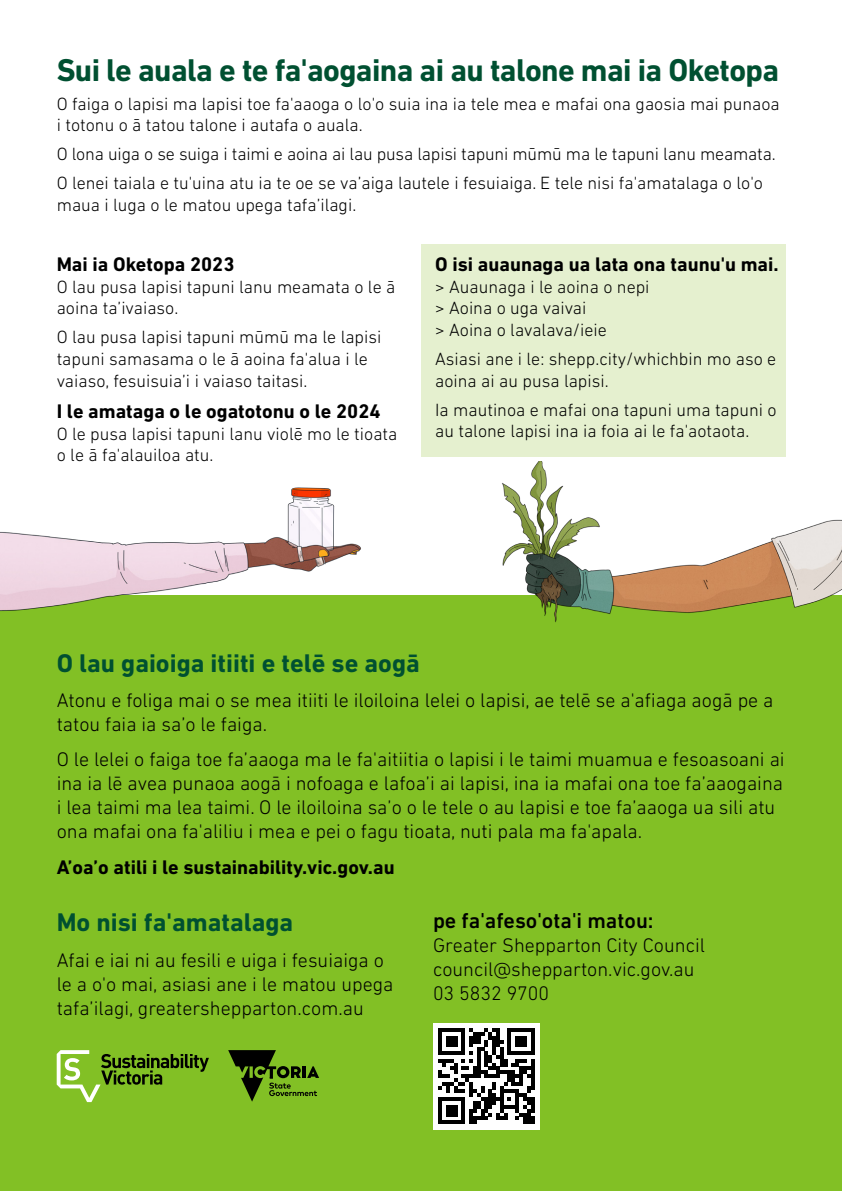
<style>
.page{position:relative;width:842px;height:1191px;background:#fff}
.page>*{position:absolute;margin:0;border:0;box-sizing:border-box;transform-origin:0 0}
.Body{font:700 32px "DIN Next LT Pro";letter-spacing:-.02em;color:#005031}
.Subhead_2{font:700 26px "DIN Next LT Pro";color:#005031}
.Body_Med{font:500 22px "DIN Next LT Pro";color:#000}
.Body-2{font:300 20px/24px "DIN Next LT Pro";color:#000}
.Body-3{font:700 20px "DIN Next LT Pro";color:#000}
.Body_Med-2{font:300 20px/24px "DIN Next LT Pro";color:#000}
.Body-4{font:300 18px/21.6px "DIN Next LT Pro";color:#000}
</style>
<div class="page">
<div style="left:421px;top:244px;width:364px;height:212px;background:#e5f0cf"></div>
<div style="left:0;top:595px;width:842px;height:596px;background:#82c025"></div>
<svg style="left:57px;top:1050px;width:152px;height:52px"></svg>
<svg style="left:228px;top:1050px;width:91px;height:51px"></svg>
<div style="left:433px;top:1022px;width:107px;height:107px;background:#fff"></div>
<svg style="left:438px;top:1028px;width:96px;height:96px"></svg>
<img style="left:502px;top:462px;width:340px;height:161px">
<img style="left:0;top:487px;width:361px;height:124px">
<p class="Body" style="left:57px;top:51px;width:724px">Sui le auala e te fa'aogaina ai au talone mai ia Oketopa</p>
<p class="Body-4" style="left:57px;top:93px;width:725px">O faiga o lapisi ma lapisi toe fa'aaoga o lo'o suia ina ia tele mea e mafai ona gaosia mai punaoa i totonu o ā tatou talone i autafa o auala.</p>
<p class="Body-4" style="left:57px;top:143px;width:720px">O lona uiga o se suiga i taimi e aoina ai lau pusa lapisi tapuni mūmū ma le tapuni lanu meamata.</p>
<p class="Body-4" style="left:57px;top:172px;width:708px">O lenei taiala e tu'uina atu ia te oe se va’aiga lautele i fesuiaiga. E tele nisi fa'amatalaga o lo'o maua i luga o le matou upega tafa’ilagi.</p>
<p class="Body-3" style="left:57px;top:253px;width:179px">Mai ia Oketopa 2023</p>
<p class="Body-4" style="left:57px;top:276px;width:340px">O lau pusa lapisi tapuni lanu meamata o le ā aoina ta’ivaiaso.</p>
<p class="Body-4" style="left:57px;top:326px;width:326px">O lau pusa lapisi tapuni mūmū ma le lapisi tapuni samasama o le ā aoina fa'alua i le vaiaso, fesuisuia’i i vaiaso taitasi.</p>
<p class="Body-3" style="left:57px;top:399px;width:325px">I le amataga o le ogatotonu o le 2024</p>
<p class="Body-4" style="left:57px;top:422px;width:342px">O le pusa lapisi tapuni lanu violē mo le tioata o le ā fa'alauiloa atu.</p>
<p class="Body-3" style="left:435px;top:253px;width:345px">O isi auaunaga ua lata ona taunu'u mai.</p>
<p class="Body-4" style="left:435px;top:276px;width:216px">&gt; Auaunaga i le aoina o nepi</p>
<p class="Body-4" style="left:435px;top:297px;width:153px">&gt; Aoina o uga vaivai</p>
<p class="Body-4" style="left:435px;top:319px;width:173px">&gt; Aoina o lavalava/ieie</p>
<p class="Body-4" style="left:435px;top:348px;width:343px">Asiasi ane i le: shepp.city/whichbin mo aso e aoina ai au pusa lapisi.</p>
<p class="Body-4" style="left:435px;top:398px;width:343px">Ia mautinoa e mafai ona tapuni uma tapuni o au talone lapisi ina ia foia ai le fa'aotaota.</p>
<p class="Subhead_2" style="left:57px;top:647px;width:365px">O lau gaioiga itiiti e telē se aogā</p>
<p class="Body-2" style="left:57px;top:688px;width:718px">Atonu e foliga mai o se mea itiiti le iloiloina lelei o lapisi, ae telē se a'afiaga aogā pe a tatou faia ia sa’o le faiga.</p>
<p class="Body-2" style="left:57px;top:747px;width:729px">O le lelei o faiga toe fa’aaoga ma le fa'aitiitia o lapisi i le taimi muamua e fesoasoani ai ina ia lē avea punaoa aogā i nofoaga e lafoa’i ai lapisi, ina ia mafai ona toe fa’aaogaina i lea taimi ma lea taimi. O le iloiloina sa’o o le tele o au lapisi e toe fa’aaoga ua sili atu ona mafai ona fa'aliliu i mea e pei o fagu tioata, nuti pala ma fa'apala.</p>
<p class="Body-3" style="left:57px;top:855px;width:339px">A’oa’o atili i le sustainability.vic.gov.au</p>
<p class="Subhead_2" style="left:57px;top:907px;width:238px">Mo nisi fa'amatalaga</p>
<p class="Body-2" style="left:57px;top:947px;width:338px">Afai e iai ni au fesili e uiga i fesuiaiga o le a o'o mai, asiasi ane i le matou upega tafa’ilagi, greatershepparton.com.au</p>
<p class="Body_Med" style="left:433px;top:908px;width:222px">pe fa'afeso'ota'i matou:</p>
<p class="Body_Med-2" style="left:433px;top:933px;width:274px">Greater Shepparton City Council council@shepparton.vic.gov.au<br>03 5832 9700</p>
</div>
